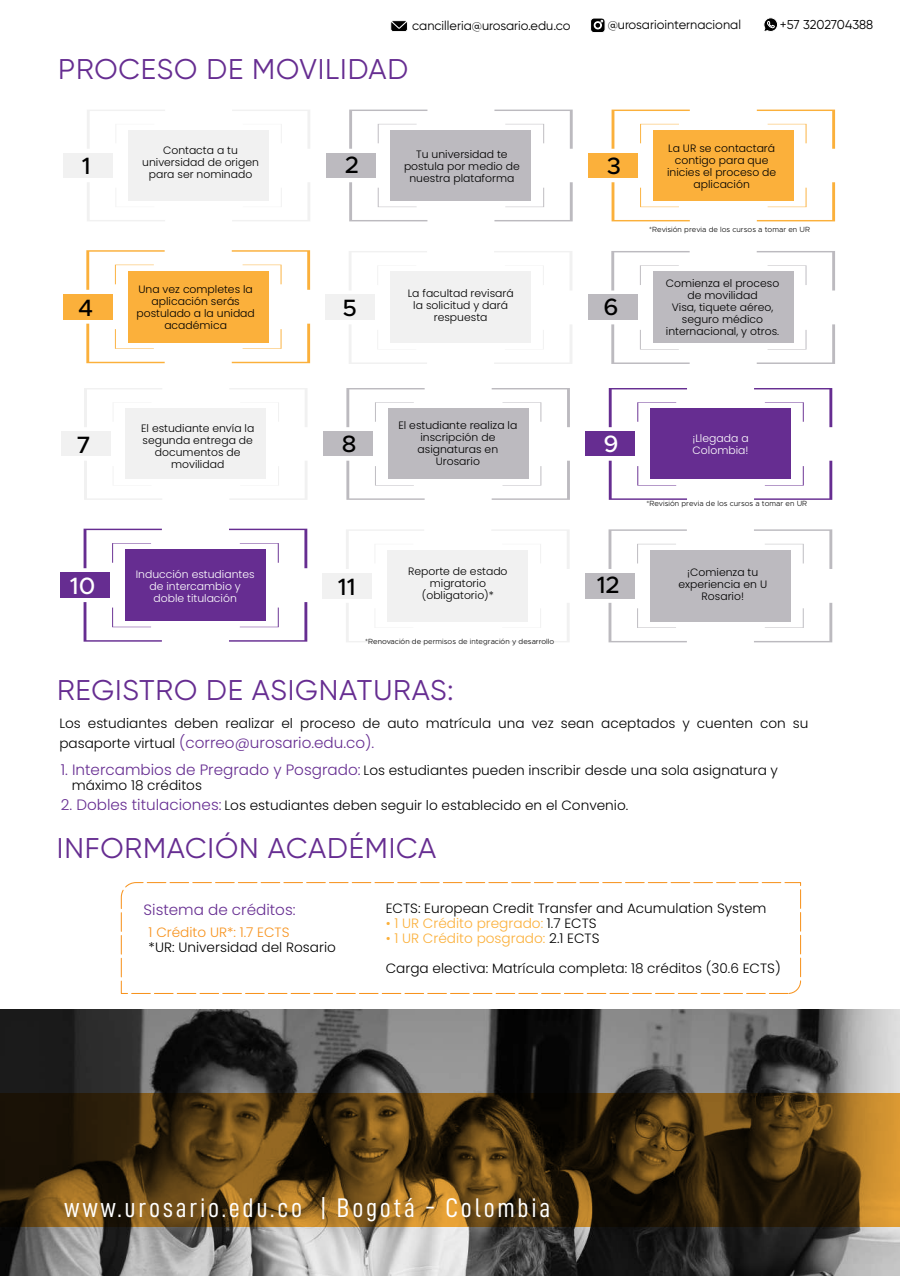
<style>
.page{position:relative;width:900px;height:1276px;background:#fff}
.page>*{position:absolute;margin:0;border:0;box-sizing:border-box;transform-origin:0 0}
.t1{font:28.5px "Gilroy";letter-spacing:.03em;color:#662d91}
.t2{font:27px "D DIN Condensed";letter-spacing:.1em;color:#fff}
.t3{font:500 23.7px "Metropolis";color:#000}
.t4{font:500 23.7px "Metropolis";color:#fff}
.t5{font:300 15px "Poppins";color:#662d91}
.t6{font:300 13.5px/15px "Poppins";color:#000}
.t7{font:300 13.5px "Poppins";color:#fbb03b}
.t8{font:300 13.5px "Poppins";color:#f7931e}
.t9{font:12.9px "Gilroy";color:#000}
.t10{font:300 10.65px/12px "Poppins";color:#000;text-align:center}
.t11{font:300 10.65px/12px "Poppins";color:#fff}
.t12{font:300 7.5px "Metropolis";color:#000}
.s1{font-size:13.5px;color:#000}
.s2{font-size:15px;color:#662d91}
.s3{color:#000}
</style>
<div class="page">
<div style="left:128px;top:130px;width:141px;height:71px;background:#f1f1f1"></div>
<svg style="left:232px;top:182px;width:78px;height:39px"></svg>
<svg style="left:87px;top:182px;width:78px;height:39px"></svg>
<svg style="left:87px;top:110px;width:78px;height:39px"></svg>
<svg style="left:232px;top:110px;width:78px;height:39px"></svg>
<div style="left:64px;top:153px;width:49px;height:25px;background:#f1f1f1"></div>
<div style="left:391px;top:130px;width:140px;height:71px;background:#bcbabf"></div>
<svg style="left:494px;top:182px;width:79px;height:39px"></svg>
<svg style="left:349px;top:182px;width:78px;height:39px"></svg>
<svg style="left:349px;top:110px;width:78px;height:39px"></svg>
<svg style="left:494px;top:110px;width:79px;height:39px"></svg>
<div style="left:326px;top:153px;width:49px;height:25px;background:#bcbabf"></div>
<div style="left:653px;top:130px;width:141px;height:71px;background:#fbb03b"></div>
<svg style="left:757px;top:182px;width:78px;height:39px"></svg>
<svg style="left:612px;top:182px;width:78px;height:39px"></svg>
<svg style="left:612px;top:110px;width:78px;height:39px"></svg>
<svg style="left:757px;top:110px;width:78px;height:39px"></svg>
<div style="left:588px;top:153px;width:50px;height:25px;background:#fbb03b"></div>
<div style="left:128px;top:271px;width:141px;height:71px;background:#fbb03b"></div>
<svg style="left:232px;top:324px;width:78px;height:39px"></svg>
<svg style="left:86px;top:324px;width:79px;height:39px"></svg>
<svg style="left:86px;top:250px;width:79px;height:40px"></svg>
<svg style="left:232px;top:250px;width:78px;height:40px"></svg>
<div style="left:63px;top:294px;width:50px;height:25px;background:#fbb03b"></div>
<div style="left:390px;top:272px;width:141px;height:71px;background:#f1f1f1"></div>
<svg style="left:494px;top:325px;width:78px;height:39px"></svg>
<svg style="left:349px;top:325px;width:78px;height:39px"></svg>
<svg style="left:349px;top:251px;width:78px;height:39px"></svg>
<svg style="left:494px;top:251px;width:78px;height:39px"></svg>
<div style="left:325px;top:295px;width:50px;height:25px;background:#f1f1f1"></div>
<div style="left:653px;top:272px;width:141px;height:71px;background:#bcbabf"></div>
<svg style="left:757px;top:324px;width:78px;height:40px"></svg>
<svg style="left:611px;top:324px;width:79px;height:40px"></svg>
<svg style="left:611px;top:251px;width:79px;height:39px"></svg>
<svg style="left:757px;top:251px;width:78px;height:39px"></svg>
<div style="left:588px;top:295px;width:50px;height:25px;background:#bcbabf"></div>
<div style="left:125px;top:409px;width:141px;height:70px;background:#f1f1f1"></div>
<svg style="left:230px;top:461px;width:77px;height:39px"></svg>
<svg style="left:84px;top:461px;width:78px;height:39px"></svg>
<svg style="left:84px;top:388px;width:78px;height:39px"></svg>
<svg style="left:229px;top:388px;width:78px;height:39px"></svg>
<div style="left:61px;top:431px;width:49px;height:25px;background:#f1f1f1"></div>
<div style="left:388px;top:409px;width:141px;height:70px;background:#bcbabf"></div>
<svg style="left:492px;top:461px;width:78px;height:39px"></svg>
<svg style="left:346px;top:461px;width:79px;height:39px"></svg>
<svg style="left:346px;top:388px;width:79px;height:39px"></svg>
<svg style="left:492px;top:388px;width:78px;height:39px"></svg>
<div style="left:323px;top:431px;width:50px;height:25px;background:#bcbabf"></div>
<div style="left:650px;top:409px;width:141px;height:70px;background:#662d91"></div>
<svg style="left:754px;top:461px;width:78px;height:39px"></svg>
<svg style="left:609px;top:461px;width:78px;height:39px"></svg>
<svg style="left:609px;top:388px;width:78px;height:39px"></svg>
<svg style="left:754px;top:388px;width:78px;height:39px"></svg>
<div style="left:586px;top:431px;width:49px;height:25px;background:#662d91"></div>
<div style="left:125px;top:549px;width:141px;height:72px;background:#662d91"></div>
<svg style="left:229px;top:602px;width:78px;height:39px"></svg>
<svg style="left:84px;top:602px;width:78px;height:39px"></svg>
<svg style="left:84px;top:528px;width:78px;height:40px"></svg>
<svg style="left:229px;top:528px;width:78px;height:40px"></svg>
<div style="left:60px;top:572px;width:50px;height:25px;background:#662d91"></div>
<div style="left:387px;top:550px;width:141px;height:71px;background:#f1f1f1"></div>
<svg style="left:491px;top:603px;width:78px;height:39px"></svg>
<svg style="left:346px;top:603px;width:78px;height:39px"></svg>
<svg style="left:346px;top:530px;width:78px;height:39px"></svg>
<svg style="left:492px;top:530px;width:77px;height:39px"></svg>
<div style="left:323px;top:573px;width:49px;height:25px;background:#f1f1f1"></div>
<div style="left:650px;top:550px;width:141px;height:71px;background:#bcbabf"></div>
<svg style="left:754px;top:603px;width:78px;height:39px"></svg>
<svg style="left:609px;top:603px;width:78px;height:39px"></svg>
<svg style="left:609px;top:529px;width:78px;height:40px"></svg>
<svg style="left:754px;top:529px;width:78px;height:40px"></svg>
<div style="left:585px;top:573px;width:50px;height:25px;background:#bcbabf"></div>
<img style="left:0;top:1010px;width:900px;height:266px">
<svg style="left:120px;top:882px;width:682px;height:112px"></svg>
<svg style="left:0;top:1093px;width:900px;height:134px;background:#4e3712"></svg>
<svg style="left:763px;top:17px;width:15px;height:15px"></svg>
<svg style="left:590px;top:18px;width:15px;height:15px"></svg>
<svg style="left:390px;top:20px;width:18px;height:12px"></svg>
<p class="t9" style="left:412px;top:18px;width:160px">cancilleria@urosario.edu.co</p>
<p class="t9" style="left:608px;top:17px;width:135px">@urosariointernacional</p>
<p class="t9" style="left:780px;top:16px;width:95px">+57 3202704388</p>
<h1 class="t1" style="left:58px;top:51px;width:352px">PROCESO DE MOVILIDAD</h1>
<h3 class="t3" style="left:82px;top:151px;width:10px">1</h3>
<p class="t10" style="left:142px;top:144px;width:118px">Contacta a tu universidad de origen</p>
<p class="t10" style="left:149px;top:168px;width:105px">para ser nominado</p>
<h3 class="t3" style="left:345px;top:150px;width:16px">2</h3>
<p class="t10" style="left:404px;top:148px;width:117px">Tu universidad te postula por medio de nuestra plataforma</p>
<p class="t10" style="left:136px;top:283px;width:120px">Una vez completes la aplicación serás postulado a la unidad académica</p>
<h3 class="t3" style="left:78px;top:293px;width:17px">4</h3>
<p class="t10" style="left:408px;top:287px;width:108px">La facultad revisará la solicitud y dará</p>
<h3 class="t3" style="left:342px;top:293px;width:16px">5</h3>
<p class="t10" style="left:434px;top:311px;width:55px">respuesta</p>
<h3 class="t3" style="left:607px;top:151px;width:16px">3</h3>
<h3 class="t3" style="left:604px;top:292px;width:17px">6</h3>
<p class="t10" style="left:667px;top:142px;width:111px">La UR se contactará contigo para que inicies el proceso de aplicación</p>
<p class="t12" style="left:649px;top:225px;width:162px">*Revisión previa de los cursos a tomar en UR</p>
<p class="t10" style="left:666px;top:277px;width:115px">Comienza el proceso de movilidad<br>Visa, tiquete aéreo, seguro médico internacional, y otros.</p>
<h3 class="t3" style="left:76px;top:430px;width:16px">7</h3>
<p class="t10" style="left:141px;top:423px;width:115px">El estudiante envía la segunda entrega de documentos de movilidad</p>
<p class="t10" style="left:398px;top:420px;width:120px">El estudiante realiza la inscripción de asignaturas en<br>Urosario</p>
<h3 class="t3" style="left:342px;top:429px;width:16px">8</h3>
<p class="t11" style="left:692px;top:432px;width:58px">¡Llegada a<br>Colombia!</p>
<h3 class="t4" style="left:604px;top:429px;width:17px">9</h3>
<p class="t12" style="left:647px;top:499px;width:162px">*Revisión previa de los cursos a tomar en UR</p>
<h3 class="t4" style="left:70px;top:571px;width:27px">10</h3>
<p class="t10" style="left:408px;top:565px;width:101px">Reporte de estado migratorio (obligatorio) *</p>
<h3 class="t3" style="left:338px;top:572px;width:19px">11</h3>
<p class="t10" style="left:678px;top:566px;width:90px">¡Comienza tu experiencia en U<br>Rosario!</p>
<p class="t11" style="left:136px;top:568px;width:120px;text-align:center">Inducción estudiantes de intercambio y doble titulación</p>
<h3 class="t3" style="left:597px;top:570px;width:25px">12</h3>
<p class="t12" style="left:365px;top:636px;width:191px">*Renovación de permisos de integración y desarrollo</p>
<h1 class="t1" style="left:57px;top:672px;width:398px">REGISTRO DE ASIGNATURAS:</h1>
<p class="t6" style="left:59px;top:716px;width:751px">Los estudiantes deben realizar el proceso de auto matrícula una vez sean aceptados y cuenten con su</p>
<h3 class="t5" style="left:59px;top:734px;width:317px"><span class="s1">pasaporte virtual</span> (correo@urosario.edu.co).</h3>
<p class="t6" style="left:72px;top:763px;width:708px;text-indent:-11px"><span class="s2">1. Intercambios de Pregrado y Posgrado:</span> Los estudiantes pueden inscribir desde una sola asignatura y máximo 18 créditos</p>
<p class="t6" style="left:61px;top:797px;width:569px"><span class="s2">2. Dobles titulaciones:</span> Los estudiantes deben seguir lo establecido en el Convenio.</p>
<h1 class="t1" style="left:57px;top:831px;width:381px">INFORMACIÓN ACADÉMICA</h1>
<h3 class="t5" style="left:144px;top:901px;width:154px">Sistema de créditos:</h3>
<p class="t6" style="left:386px;top:900px;width:382px">ECTS: European Credit Transfer and Acumulation System</p>
<p class="t7" style="left:386px;top:915px;width:212px">• 1 UR Crédito pregrado: <span class="s3">1.7 ECTS</span></p>
<p class="t7" style="left:386px;top:930px;width:215px">• 1 UR Crédito posgrado: <span class="s3">2.1 ECTS</span></p>
<p class="t6" style="left:386px;top:960px;width:397px">Carga electiva: Matrícula completa: 18 créditos (30.6 ECTS)</p>
<p class="t8" style="left:149px;top:924px;width:142px">1 Crédito UR*: 1.7 ECTS</p>
<p class="t6" style="left:149px;top:939px;width:189px">*UR: Universidad del Rosario</p>
<h2 class="t2" style="left:64px;top:1192px;width:488px">www.urosario.edu.co | Bogotá - Colombia</h2>
</div>
